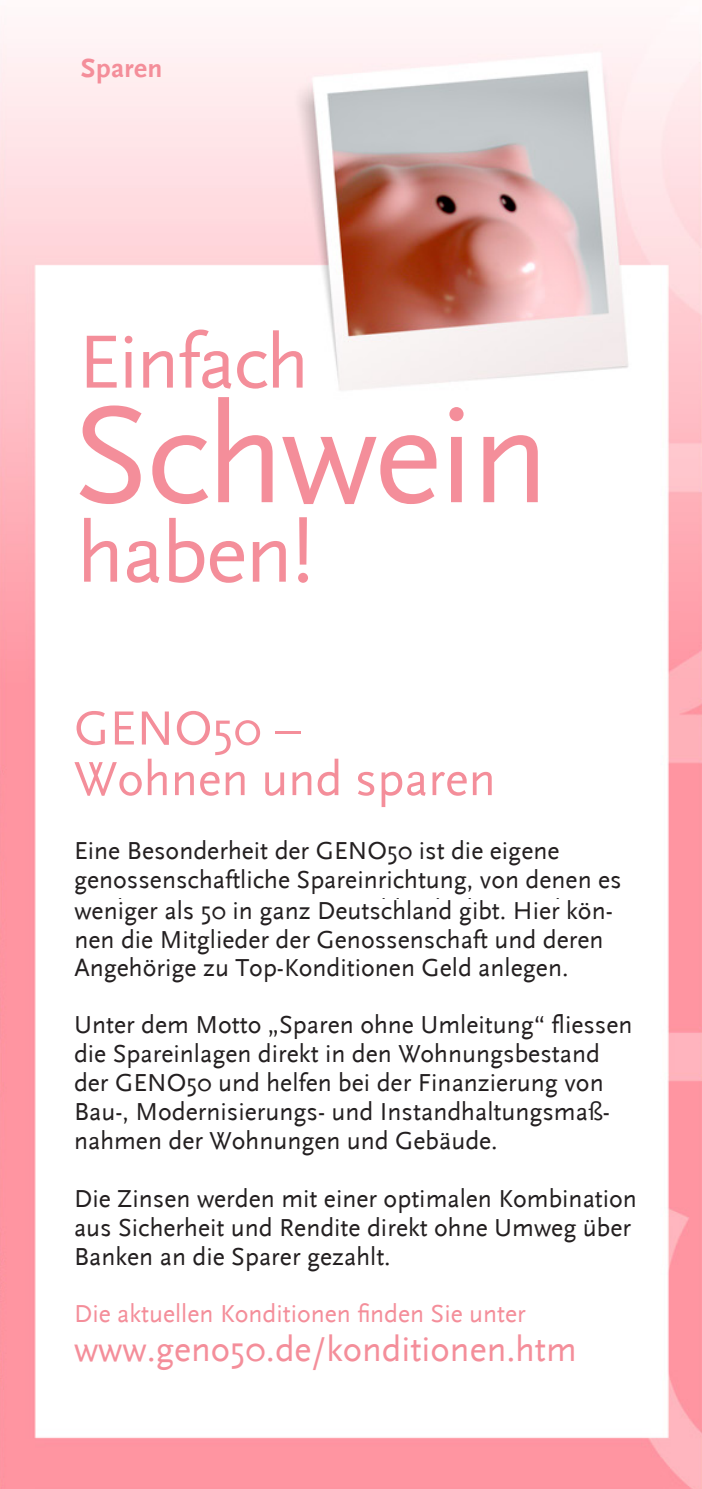
<style>
.page{position:relative;width:702px;height:1489px;background:#fff}
.page>*{position:absolute;margin:0;border:0;box-sizing:border-box;transform-origin:0 0}
.t1{font:144px "AD Scala Sans Romein";letter-spacing:-.02em;color:#f48e9a}
.t2{font:87.5px "AD Scala Sans Romein";letter-spacing:-.02em;color:#f48e9a}
.t3{font:78.5px "AD Scala Sans Romein";letter-spacing:-.02em;color:#f48e9a}
.t4{font:50px/50.5px "AD Scala Sans Romein";color:#f48e9a}
.t5{font:36.25px "AD Scala Sans Romein";color:#f48e9a}
.t6{font:700 27.5px "AD Scala Sans";letter-spacing:.015em;color:#f48e9a}
.t7{font:25.75px/29px "AD Scala Sans Romein";color:#231f20}
.t8{font:25.75px "AD Scala Sans Romein";color:#f48e9a}
</style>
<div class="page">
<img style="left:0;top:25px;width:702px;height:1463px">
<div style="left:72px;top:899px;width:571px;height:96px;background:#fff"></div>
<p class="t6" style="left:81px;top:53px;width:83px">Sparen</p>
<h3 class="t3" style="left:78px;top:319px;width:232px">Einfach</h3>
<h1 class="t1" style="left:72px;top:377px;width:478px">Schwein</h1>
<h2 class="t2" style="left:77px;top:505px;width:238px">haben!</h2>
<h3 class="t4" style="left:74px;top:704px;width:423px">GENO50 –<br>Wohnen und sparen</h3>
<p class="t7" style="left:74px;top:837px;width:562px">Eine Besonderheit der GENO50 ist die eigene genossenschaftliche Spareinrichtung, von denen es nur knapp 50 in ganz Deutschland gibt. Hier kön en die M tglieder der G nossen chaft und deren Ange&shy;hörige zu Top-Konditionen Geld an ege .</p>
<p class="t7" style="left:74px;top:1010px;width:560px">Unter dem Motto „Sparen ohne Umleitung“ fliessen die Spareinlagen direkt in den Wohnungsbestand der GENO50 und helfen bei der Finanzierung von Bau-, Modernisierungs- und Instandhaltungsmaß&shy;nahmen der Wohnungen und Gebäude.</p>
<p class="t7" style="left:74px;top:1184px;width:564px">Die Zinsen werden mit einer optimalen Kombination aus Sicherheit und Rendite direkt ohne Umweg über<br>Banken an die Sparer gezahlt.</p>
<p class="t8" style="left:74px;top:1299px;width:453px">Die aktuellen Konditionen finden Sie unter</p>
<h3 class="t5" style="left:74px;top:1328px;width:504px">www.geno50.de/konditionen.htm</h3>
<p class="t7" style="left:74px;top:896px;width:540px">weniger als 50 in ganz Deutschland gibt. Hier kön&shy;nen die Mitglieder der Genossenschaft und deren<br>Angehörige zu Top-Konditionen Geld anlegen.</p>
</div>
